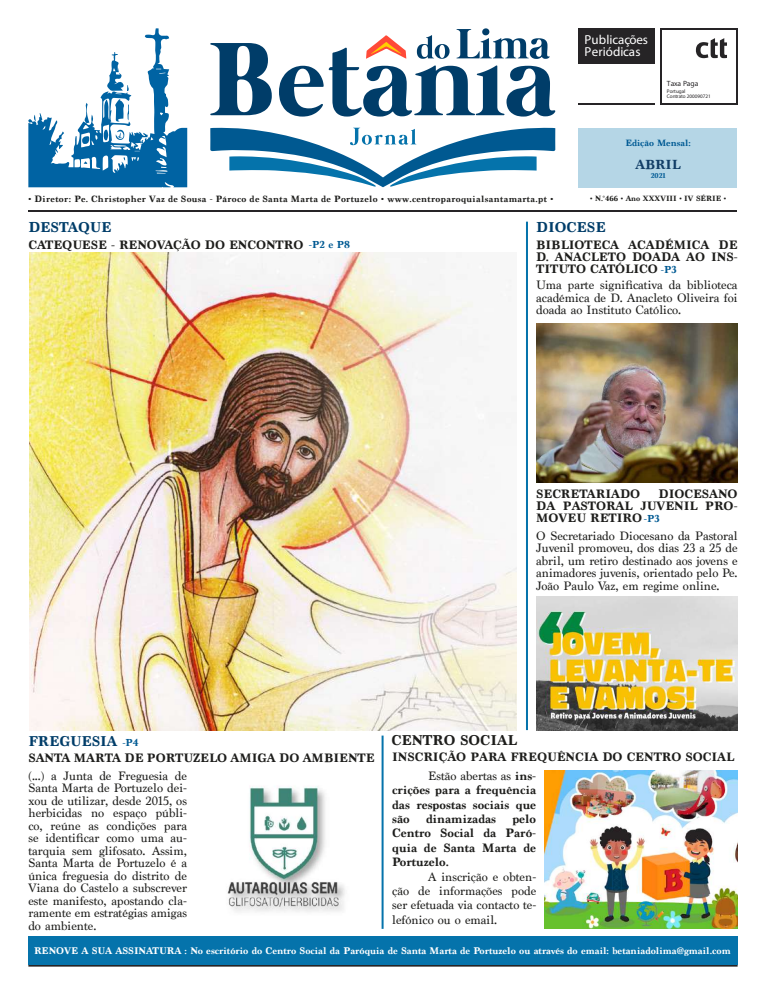
<style>
.page{position:relative;width:766px;height:993px;background:#fff}
.page>*{position:absolute;margin:0;border:0;box-sizing:border-box;transform-origin:0 0}
.t1{font:700 14px "Marion";color:#003d69}
.t2{font:700 14px "Marion";color:#1d1d1b}
.t3{font:13px/12.4px "Myriad Pro";color:#fff}
.t4{font:700 13px "Marion";color:#123e67}
.t5{font:12px/12.5px "Marion";color:#1d1d1b;text-align:justify}
.t6{font:700 12px/14.4px "Marion";color:#1d1d1b;text-align:justify}
.t7{font:700 10px "Marion";color:#005a93}
.t8{font:700 9.5px "Marion";color:#fff}
.t9{font:700 9px "Marion";letter-spacing:.04em;color:#1d1d1b}
.t10{font:700 9px "Marion";color:#005a94}
.t11{font:7.6px "Myriad Pro";letter-spacing:-.005em;color:#262426}
.t12{font:700 7.5px "Marion";color:#1d1d1b}
.t13{font:700 7px "Marion";color:#005a94}
.t14{font:5.2px/5.6px "Myriad Pro";color:#262426}
.s1{font-size:10px;color:#005a93}
.s2{font-weight:400}
</style>
<div class="page">
<hr style="left:28px;top:964px;width:709px;height:2px;background:#262425">
<svg style="left:695px;top:38px;width:31px;height:20px"></svg>
<div style="left:578px;top:28px;width:77px;height:36px;background:#262426"></div>
<hr style="left:660px;top:104px;width:77px;height:1px;background:#262426">
<hr style="left:660px;top:28px;width:77px;height:2px;background:#262426">
<hr style="left:660px;top:28px;width:2px;height:77px;background:#262426">
<hr style="left:735px;top:28px;width:2px;height:77px;background:#262426">
<hr style="left:578px;top:104px;width:76px;height:1px;background:#262426">
<hr style="left:28px;top:210px;width:709px;height:1px;background:#262426">
<div style="left:578px;top:128px;width:159px;height:59px;background:#b5d6e6"></div>
<svg style="left:210px;top:43px;width:62px;height:72px"></svg>
<svg style="left:279px;top:28px;width:276px;height:88px"></svg>
<svg style="left:210px;top:128px;width:345px;height:59px"></svg>
<svg style="left:28px;top:28px;width:159px;height:159px"></svg>
<div style="left:28px;top:935px;width:709px;height:29px;background:#0573ab"></div>
<hr style="left:526px;top:221px;width:2px;height:508px;background:#0573ab">
<img style="left:536px;top:323px;width:201px;height:159px">
<hr style="left:381px;top:735px;width:2px;height:193px;background:#0573ab">
<img style="left:536px;top:596px;width:201px;height:133px">
<img style="left:227px;top:786px;width:118px;height:126px">
<img style="left:544px;top:770px;width:193px;height:158px">
<img style="left:29px;top:253px;width:487px;height:476px">
<p class="t3" style="left:584px;top:33px;width:65px">Publicações<br>Periódicas</p>
<p class="t11" style="left:666px;top:79px;width:33px">Taxa Paga</p>
<p class="t14" style="left:666px;top:88px;width:45px">Portugal<br>Contrato 200090721</p>
<p class="t10" style="left:625px;top:138px;width:67px">Edição Mensal:</p>
<p class="t9" style="left:28px;top:194px;width:526px">• Diretor: Pe. Christopher Vaz de Sousa - Pároco de Santa Marta de Portuzelo • www.centroparoquialsantamarta.pt •</p>
<p class="t4" style="left:635px;top:157px;width:47px">ABRIL</p>
<p class="t13" style="left:650px;top:171px;width:17px">2021</p>
<p class="t12" style="left:590px;top:194px;width:137px">• N.º466 • Ano XXXVIII • IV SÉRIE •</p>
<p class="t1" style="left:28px;top:220px;width:84px">DESTAQUE</p>
<p class="t1" style="left:536px;top:220px;width:71px">DIOCESE</p>
<p class="t6" style="left:28px;top:238px;width:323px">CATEQUESE - RENOVAÇÃO DO ENCONTRO <span class="s1">-P2 e P8</span></p>
<p class="t6" style="left:536px;top:239px;width:203px;line-height:12px">BIBLIOTECA ACADÉMICA DE D. ANACLETO DOADA AO INS-TITUTO CATÓLICO</p>
<p class="t7" style="left:660px;top:264px;width:17px">-P3</p>
<p class="t5" style="left:536px;top:279px;width:203px">Uma parte significativa da biblioteca académica de D. Anacleto Oliveira foi doada ao Instituto Católico.</p>
<p class="t6" style="left:536px;top:489px;width:203px;line-height:12px;text-indent:122px">DIOCESANO DA PASTORAL JUVENIL PRO-MOVEU RETIRO</p>
<p class="t6" style="left:536px;top:487px;width:105px">SECRETARIADO</p>
<p class="t7" style="left:643px;top:513px;width:17px">-P3</p>
<p class="t5" style="left:536px;top:530px;width:203px">O Secretariado Diocesano da Pastoral Juvenil promoveu, dos dias 23 a 25 de abril, um retiro destinado aos jovens e animadores juvenis, orientado pelo Pe.<br>João Paulo Vaz, em regime online.</p>
<p class="t1" style="left:28px;top:733px;width:90px">FREGUESIA</p>
<p class="t6" style="left:28px;top:751px;width:347px">SANTA MARTA DE PORTUZELO AMIGA DO AMBIENTE</p>
<p class="t7" style="left:122px;top:737px;width:18px">-P4</p>
<p class="t2" style="left:391px;top:732px;width:127px">CENTRO SOCIAL</p>
<p class="t6" style="left:392px;top:750px;width:343px">INSCRIÇÃO PARA FREQUÊNCIA DO CENTRO SOCIAL</p>
<p class="t5" style="left:28px;top:769px;width:160px">(...) a Junta de Freguesia de Santa Marta de Portuzelo dei&shy;xou de utilizar, desde 2015, os herbicidas no espaço públi&shy;co, reúne as condições para se identificar como uma au&shy;tarquia sem glifosato. Assim, Santa Marta de Portuzelo é a única freguesia do distrito de Viana do Castelo a subscrever este manifesto, apostando cla&shy;ramente em estratégias amigas do ambiente.</p>
<p class="t6" style="left:392px;top:768px;width:145px;text-indent:36px"><span class="s2">Estão abertas as</span> ins&shy;crições para a frequência das respostas sociais que são</p>
<p class="t6" style="left:392px;top:812px;width:145px;text-indent:120px">pelo Centro Social da Paró&shy;quia de Santa Marta de Portuzelo.</p>
<p class="t5" style="left:392px;top:869px;width:145px;line-height:14.4px;text-indent:36px">A inscrição e obten&shy;ção de informações pode ser efetuada via contacto te&shy;lefónico ou o email.</p>
<p class="t6" style="left:426px;top:812px;width:72px">dinamizadas</p>
<p class="t8" style="left:34px;top:945px;width:698px">RENOVE A SUA ASSINATURA : No escritório do Centro Social da Paróquia de Santa Marta de Portuzelo ou através do email: betaniadolima@gmail.com</p>
</div>
